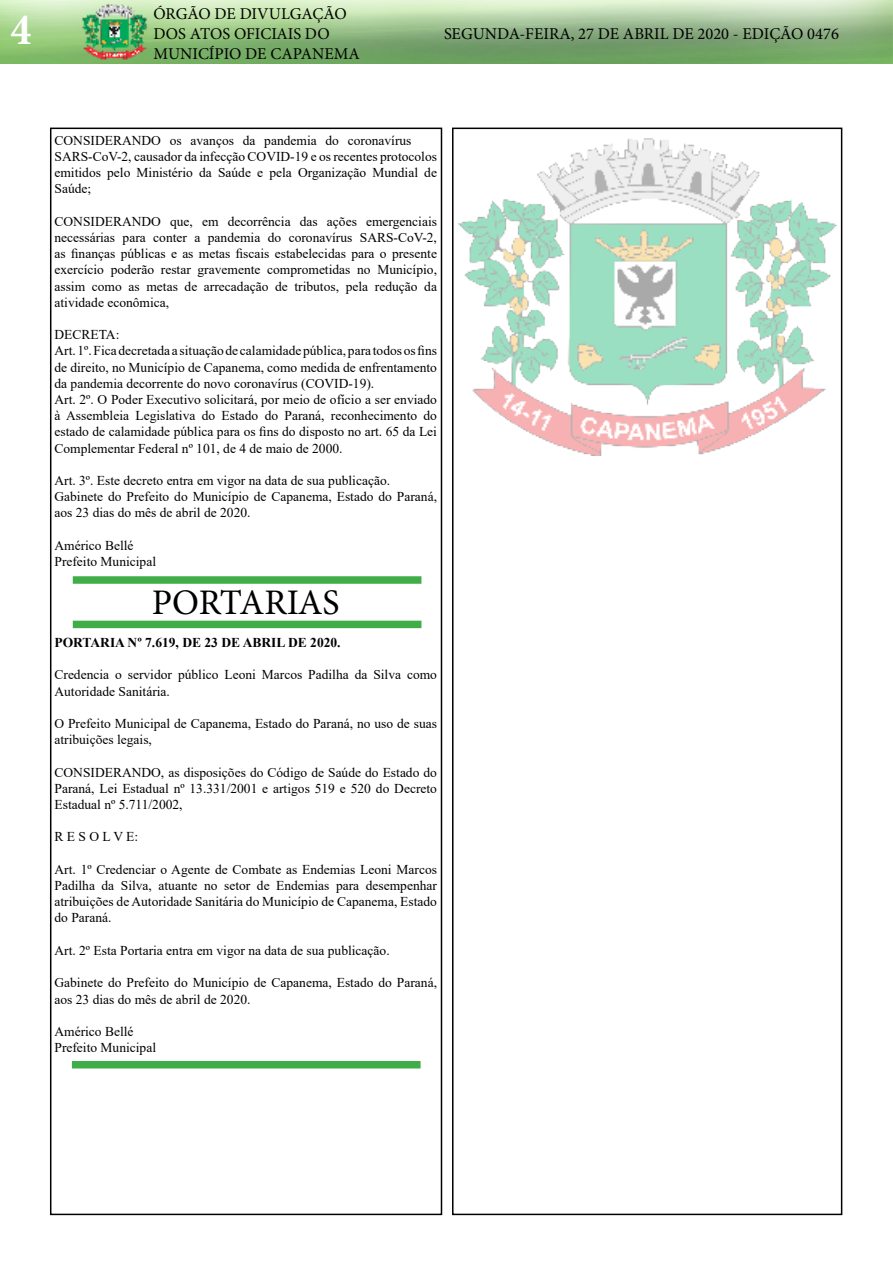
<style>
.page{position:relative;width:893px;height:1263px;background:#fff}
.page>*{position:absolute;margin:0;border:0;box-sizing:border-box;transform-origin:0 0}
.t1{font:700 condensed 45px "Minion Pro";color:#fff}
.t2{font:36px "Minion Pro";letter-spacing:-.005em;color:#000}
.t3{font:16.5px/19.8px "Minion Pro";color:#000}
.t4{font:13.5px/16.2px "Times New Roman";color:#000}
.t5{font:700 13.5px "Times New Roman";color:#000}
</style>
<div class="page">
<div style="left:50px;top:128px;width:392px;height:1087px;border:2px solid #000"></div>
<img style="left:0;top:0;width:893px;height:64px">
<div style="left:452px;top:128px;width:390px;height:1087px;border:2px solid #000"></div>
<div style="left:72px;top:1061px;width:349px;height:7px;background:#41ad49"></div>
<img style="left:458px;top:138px;width:379px;height:318px">
<div style="left:73px;top:576px;width:348px;height:8px;background:#41ad49"></div>
<div style="left:73px;top:621px;width:348px;height:7px;background:#41ad49"></div>
<h1 class="t1" style="left:11px;top:-1px;width:22px">4</h1>
<p class="t3" style="left:153px;top:4px;width:208px">ÓRGÃO DE DIVULGAÇÃO<br>DOS ATOS OFICIAIS DO<br>MUNICÍPIO DE CAPANEMA</p>
<p class="t3" style="left:444px;top:24px;width:396px">SEGUNDA-FEIRA, 27 DE ABRIL DE 2020 - EDIÇÃO 0476</p>
<p class="t4" style="left:54px;top:132px;width:384px">CONSIDERANDO os avanços da pandemia do coronavírus SARS-CoV-2, causador da infecção COVID-19 e os recentes protocolos emitidos pelo Ministério da Saúde e pela Organização Mundial de Saúde;</p>
<p class="t4" style="left:54px;top:213px;width:384px;text-align:justify">CONSIDERANDO que, em decorrência das ações emergenciais necessárias para conter a pandemia do coronavírus SARS-CoV-2, as finanças públicas e as metas fiscais estabelecidas para o presente exercício poderão restar gravemente comprometidas no Município, assim como as metas de arrecadação de tributos, pela redução da atividade econômica,</p>
<p class="t4" style="left:54px;top:326px;width:384px">DECRETA:<br>Art. 1º. Fica decretada a situação de calamidade pública, para todos os fins de direito, no Município de Capanema, como medida de enfrentamento da pandemia decorrente do novo coronavírus (COVID-19).<br>Art. 2º. O Poder Executivo solicitará, por meio de ofício a ser enviado à Assembleia Legislativa do Estado do Paraná, reconhecimento do estado de calamidade pública para os fins do disposto no art. 65 da Lei Complementar Federal nº 101, de 4 de maio de 2000.</p>
<p class="t4" style="left:54px;top:472px;width:384px">Art. 3º. Este decreto entra em vigor na data de sua publicação.<br>Gabinete do Prefeito do Município de Capanema, Estado do Paraná, aos 23 dias do mês de abril de 2020.</p>
<p class="t4" style="left:54px;top:537px;width:103px">Américo Bellé<br>Prefeito Municipal</p>
<h2 class="t2" style="left:152px;top:579px;width:189px">PORTARIAS</h2>
<p class="t5" style="left:54px;top:633px;width:288px">PORTARIA Nº 7.619, DE 23 DE ABRIL DE 2020.</p>
<p class="t4" style="left:54px;top:666px;width:384px">Credencia o servidor público Leoni Marcos Padilha da Silva como<br>Autoridade Sanitária.</p>
<p class="t4" style="left:54px;top:715px;width:384px">O Prefeito Municipal de Capanema, Estado do Paraná, no uso de suas atribuições legais,</p>
<p class="t4" style="left:54px;top:764px;width:384px;text-align:justify">CONSIDERANDO, as disposições do Código de Saúde do Estado do Paraná, Lei Estadual nº 13.331/2001 e artigos 519 e 520 do Decreto Estadual nº 5.711/2002,</p>
<p class="t4" style="left:54px;top:828px;width:85px">R E S O L V E:</p>
<p class="t4" style="left:54px;top:861px;width:384px;text-align:justify">Art. 1º Credenciar o Agente de Combate as Endemias Leoni Marcos Padilha da Silva, atuante no setor de Endemias para desempenhar atribuições de Autoridade Sanitária do Município de Capanema, Estado do Paraná.</p>
<p class="t4" style="left:54px;top:942px;width:337px">Art. 2º Esta Portaria entra em vigor na data de sua publicação.</p>
<p class="t4" style="left:54px;top:974px;width:384px">Gabinete do Prefeito do Município de Capanema, Estado do Paraná, aos 23 dias do mês de abril de 2020.</p>
<p class="t4" style="left:54px;top:1023px;width:103px">Américo Bellé<br>Prefeito Municipal</p>
</div>
